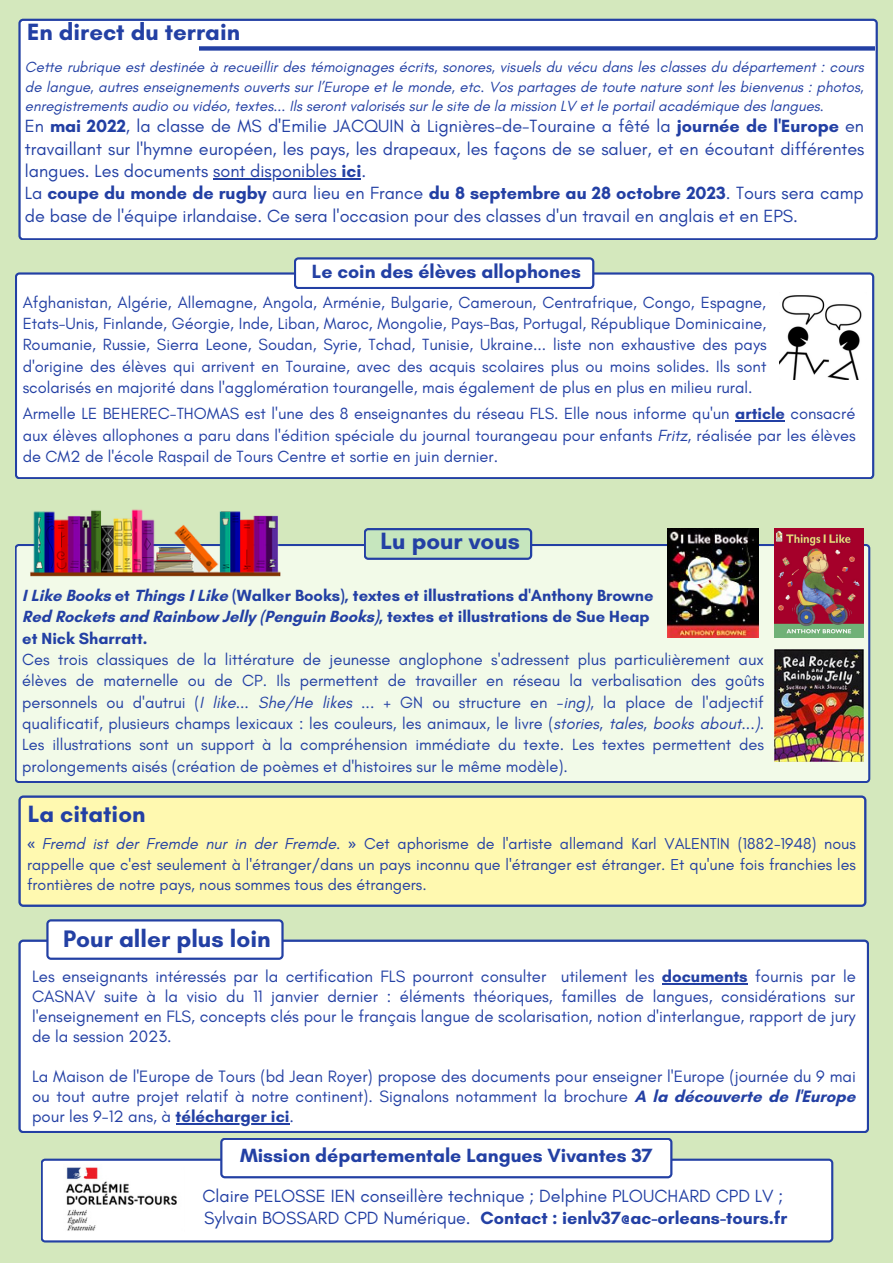
<style>
.page{position:relative;width:893px;height:1264px;background:#fff}
.page>*{position:absolute;margin:0;border:0;box-sizing:border-box;transform-origin:0 0}
.t1{font:700 24.3px "Glacial Indifference";color:#2340a4}
.t2{font:700 24px "Glacial Indifference";color:#2340a4}
.t3{font:700 19.5px "Glacial Indifference";color:#2340a4}
.t4{font:18px/22.5px "Glacial Indifference";color:#2340a4}
.t5{font:16.8px/20px "Glacial Indifference";color:#2340a4;text-align:justify}
.t6{font:16.5px/21.3px "Glacial Indifference";color:#2340a4;text-align:justify}
.t7{font:700 16.5px/21.3px "Glacial Indifference";color:#2340a4}
.t8{font:16.05px/20.2px "Glacial Indifference";color:#2340a4;text-align:justify}
.t9{font:italic 15px/19px "Glacial Indifference";color:#2340a4;text-align:justify}
.s1{font-style:normal}
.s2{font-weight:700}
.s3{font-style:italic}
.s4{font-family:"Noto Sans"}
</style>
<div class="page">
<div style="left:0;top:0;width:892px;height:1262px;background:#d4e8bd"></div>
<div style="left:18px;top:19px;width:859px;height:221px;background:#fff"></div>
<svg style="left:199px;top:46px;width:675px;height:5px;background:#3e57af"></svg>
<div style="left:15px;top:272px;width:859px;height:207px;background:#fff"></div>
<svg style="left:294px;top:257px;width:300px;height:32px;background:#dee3f1"></svg>
<div style="left:18px;top:939px;width:851px;height:194px;background:#fff"></div>
<svg style="left:46px;top:919px;width:237px;height:40px;background:#e7eaf4"></svg>
<img style="left:779px;top:292px;width:87px;height:87px">
<div style="left:41px;top:1158px;width:792px;height:84px;background:#fff"></div>
<svg style="left:220px;top:1138px;width:452px;height:40px;background:#e8ebf5"></svg>
<div style="left:18px;top:795px;width:848px;height:111px;background:#fff9b0"></div>
<img style="left:64px;top:1164px;width:120px;height:73px">
<div style="left:15px;top:544px;width:855px;height:239px;background:#f2fae8"></div>
<svg style="left:363px;top:528px;width:169px;height:32px"></svg>
<img style="left:22px;top:509px;width:264px;height:78px">
<img style="left:667px;top:528px;width:91px;height:109px">
<img style="left:774px;top:649px;width:89px;height:112px">
<img style="left:774px;top:528px;width:89px;height:109px">
<hr style="left:213px;top:178px;width:128px;height:1px;background:#2340a4">
<svg style="left:341px;top:178px;width:20px;height:1px"></svg>
<hr style="left:661px;top:983px;width:86px;height:1px;background:#2340a4">
<hr style="left:176px;top:1123px;width:113px;height:1px;background:#2340a4">
<hr style="left:735px;top:420px;width:50px;height:1px;background:#2340a4">
<h2 class="t2" style="left:27px;top:17px;width:214px">En direct du terrain</h2>
<p class="t9" style="left:25px;top:58px;width:840px">Cette rubrique est destinée à recueillir des témoignages écrits, sonores, visuels du vécu dans les classes du département : cours de langue, autres enseignements ouverts sur l’Europe et le monde, etc. Vos partages de toute nature sont les bienvenus : photos, enregistrements audio ou vidéo, textes<span class="s1">...</span> Ils seront valorisés sur le site de la mission LV et le portail académique des langues.</p>
<p class="t4" style="left:25px;top:114px;width:841px">En <span class="s2">mai 2022</span>, la classe de MS d'Emilie JACQUIN à Lignières-de-Touraine a fêté la <span class="s2">journée de l'Europe</span> en travaillant sur l'hymne européen, les pays, les drapeaux, les façons de se saluer, et en écoutant différentes langues. Les documents sont disponibles <span class="s2">ici</span>.<br>La <span class="s2">coupe du monde de rugby</span> aura lieu en France <span class="s2">du 8 septembre au 28 octobre 2023</span>. Tours sera camp de base de l'équipe irlandaise. Ce sera l'occasion pour des classes d'un travail en anglais et en EPS.</p>
<p class="t3" style="left:312px;top:259px;width:270px">Le coin des élèves allophones</p>
<p class="t6" style="left:23px;top:291px;width:745px">Afghanistan, Algérie, Allemagne, Angola, Arménie, Bulgarie, Cameroun, Centrafrique, Congo, Espagne, Etats-Unis, Finlande, Géorgie, Inde, Liban, Maroc, Mongolie, Pays-Bas, Portugal, République Dominicaine, Roumanie, Russie, Sierra Leone, Soudan, Syrie, Tchad, Tunisie, Ukraine... liste non exhaustive des pays d'origine des élèves qui arrivent en Touraine, avec des acquis scolaires plus ou moins solides. Ils sont scolarisés en majorité dans l'agglomération tourangelle, mais également de plus en plus en milieu rural.</p>
<p class="t6" style="left:23px;top:403px;width:834px">Armelle LE BEHEREC-THOMAS est l'une des 8 enseignantes du réseau FLS. Elle nous informe qu'un <span class="s2">article</span> consacré aux élèves allophones a paru dans l'édition spéciale du journal tourangeau pour enfants <span class="s3">Fritz</span>, réalisée par les élèves de CM2 de l'école Raspail de Tours Centre et sortie en juin dernier.</p>
<h2 class="t2" style="left:380px;top:526px;width:141px">Lu pour vous</h2>
<p class="t7" style="left:22px;top:584px;width:632px">I Like Books et Things I Like (Walker Books), textes et illustrations d'Anthony Browne<br>Red Rockets and Rainbow Jelly (Penguin Books), textes et illustrations de Sue Heap et Nick Sharratt.</p>
<p class="t6" style="left:22px;top:648px;width:743px">Ces trois classiques de la littérature de jeunesse anglophone s'adressent plus particulièrement aux élèves de maternelle ou de CP. Ils permettent de travailler en réseau la verbalisation des goûts personnels ou d'autrui (<span class="s3">I like... She/He likes ...</span> + GN ou structure en <span class="s3">-ing)</span>, la place de l'adjectif qualificatif, plusieurs champs lexicaux : les couleurs, les animaux, le livre (<span class="s3">stories, tales, books about...).<br></span>Les illustrations sont un support à la compréhension immédiate du texte. Les textes permettent des prolongements aisés (création de poèmes et d'histoires sur le même modèle).</p>
<h2 class="t2" style="left:28px;top:799px;width:119px">La citation</h2>
<p class="t8" style="left:27px;top:833px;width:830px"><span class="s4">«</span> <span class="s3">Fremd ist der Fremde nur in der Fremde.</span> <span class="s4">»</span> Cet aphorisme de l'artiste allemand Karl VALENTIN (1882-1948) nous rappelle que c'est seulement à l'étranger/dans un pays inconnu que l'étranger est étranger. Et qu'une fois franchies les frontières de notre pays, nous sommes tous des étrangers.</p>
<h1 class="t1" style="left:63px;top:923px;width:209px">Pour aller plus loin</h1>
<p class="t5" style="left:32px;top:966px;width:825px">Les enseignants intéressés par la certification FLS pourront consulter utilement les <span class="s2">documents</span> fournis par le CASNAV suite à la visio du 11 janvier dernier : éléments théoriques, familles de langues, considérations sur l'enseignement en FLS, concepts clés pour le français langue de scolarisation, notion d'interlangue, rapport de jury de la session 2023.</p>
<p class="t5" style="left:32px;top:1066px;width:825px">La Maison de l'Europe de Tours (bd Jean Royer) propose des documents pour enseigner l'Europe (journée du 9 mai ou tout autre projet relatif à notre continent). Signalons notamment la brochure <span class="s2">A la découverte de l'Europe </span>pour les 9-12 ans, à <span class="s2">télécharger ici</span>.</p>
<p class="t3" style="left:240px;top:1143px;width:414px">Mission départementale Langues Vivantes 37</p>
<p class="t4" style="left:202px;top:1185px;width:586px;line-height:21.3px">Claire PELOSSE IEN conseillère technique ; Delphine PLOUCHARD CPD LV ;<br>Sylvain BOSSARD CPD Numérique. <span class="s2">Contact : ienlv37@ac-orleans-tours.fr</span></p>
</div>
